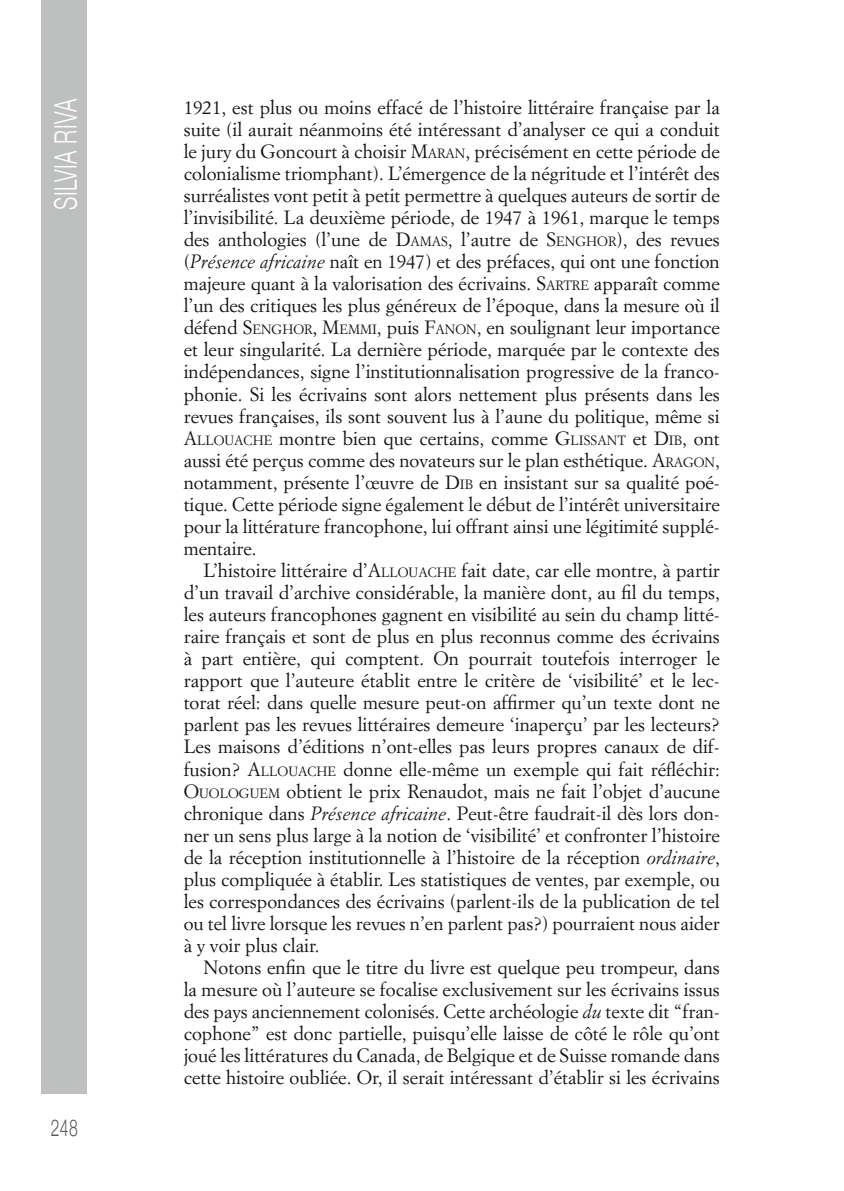
<style>
.page{position:relative;width:844px;height:1191px;background:#fff}
.page>*{position:absolute;margin:0;border:0;box-sizing:border-box;transform-origin:0 0}
.t1{font:300 31.15px "Helvetica Neue";letter-spacing:.02em;color:#fff;scale:.68 1}
.t2{font:300 23.28px "Helvetica Neue";color:#565958;scale:.68 1}
.t3{font:18.9px/22.1px "Simoncini Garamond Std";color:#121212;text-align:justify}
.s1{font-style:inherit}
.s2{font-size:13.3px}
.s3{font-style:italic}
</style>
<div class="page">
<div style="left:41px;top:0;width:46px;height:1093px;background:#bec0bf"></div>
<h1 class="t1" style="left:41px;top:210px;width:165px;rotate:-90deg">SILVIA RIVA</h1>
<p class="t2" style="left:51px;top:1108px;width:41px">248</p>
<p class="t3" style="left:184px;top:96px;width:537px">1921, est plus ou moins effacé de l’histoire littéraire française par la suite (il aurait néanmoins été intéressant d’analyser ce qui a conduit le jury du Goncourt à choisir <span class="s1">M</span><span class="s2">ARAN</span>, précisément en cette période de colonialisme triomphant). L’émergence de la négritude et l’intérêt des surréalistes vont petit à petit permettre à quelques auteurs de sortir de l’invisibilité. La deuxième période, de 1947 à 1961, marque le temps des anthologies (l’une de <span class="s1">D</span><span class="s2">AMA</span></p>
<p class="t3" style="left:184px;top:228px;width:537px;text-indent:257px"><span class="s2">S</span>, l’autre de <span class="s1">S</span><span class="s2">ENGHOR</span>), des revues (<span class="s3">Présence africaine</span> naît en 1947) et des préfaces, qui ont une fonction majeure quant à la valorisation des écrivains. <span class="s1">S</span><span class="s2">ARTRE</span> apparaît comme l’un des critiques les plus généreux de l’époque, dans la mesure où il défend <span class="s1">S</span><span class="s2">ENGHOR</span>, <span class="s1">M</span><span class="s2">EMMI</span>, puis <span class="s1">F</span><span class="s2">ANON</span>, en soulignant leur importance et leur singularité. La dernière période, marquée par le contexte des indépendances, signe l’institutionnalisation progressive de la franco&shy;phonie. Si les écrivains sont alors nettement plus présents dans les revues françaises, ils sont souvent lus à l’aune du politique, même si <span class="s1">A</span><span class="s2">LLOUACHE</span> montre bien que certains, comme <span class="s1">G</span><span class="s2">LISSANT</span> et <span class="s1">D</span><span class="s2">IB</span>, ont aussi été perçus comme des novateurs sur le plan esthétique. <span class="s1">A</span><span class="s2">RAGON</span>, notamment, présente l’œuvre de <span class="s1">D</span><span class="s2">IB</span> en insistant sur sa qualité poé&shy;tique. Cette période signe également le début de l’intérêt universitaire pour la littérature francophone, lui offrant ainsi une légitimité supplé&shy;mentaire.</p>
<p class="t3" style="left:184px;top:559px;width:537px;text-indent:20px">L’histoire littéraire d<span class="s1">’A</span><span class="s2">LLOUACHE</span> fait date, car elle montre, à partir d’un travail d’archive considérable, la manière dont, au fil du temps, les auteurs francophones gagnent en visibilité au sein du champ litté&shy;raire français et sont de plus en plus reconnus comme des écrivains à part entière, qui comptent. On pourrait toutefois interroger le rapport que l’auteure établit entre le critère de ‘visibilité’ et le lec&shy;torat réel: dans quelle mesure peut-on affirmer qu’un texte dont ne parlent pas les revues littéraires demeure ‘inaperçu’ par les lecteurs?<br>Les maisons d’éditions n’ont-elles pas leurs propres canaux de dif&shy;fusion? <span class="s1">A</span><span class="s2">LLOUACHE</span> donne elle-même un exemple qui fait réfléchir:<br><span class="s1">O</span><span class="s2">UOLOGUEM</span> obtient le prix Renaudot, mais ne fait l’objet d’aucune chronique dans <span class="s3">Présence africaine</span>. Peut-être faudrait-il dès lors don&shy;ner un sens plus large à la notion de ‘visibilité’ et confronter l’histoire de la réception institutionnelle à l’histoire de la réception <span class="s3">ordinaire</span>, plus compliquée à établir. Les statistiques de ventes, par exemple, ou les correspondances des écrivains (parlent-ils de la publication de tel ou tel livre lorsque les revues n’en parlent pas?) pourraient nous aider à y voir plus clair.</p>
<p class="t3" style="left:184px;top:956px;width:537px;text-indent:20px">Notons enfin que le titre du livre est quelque peu trompeur, dans la mesure où l’auteure se focalise exclusivement sur les écrivains issus des pays anciennement colonisés. Cette archéologie <span class="s3">du</span> texte dit “fran&shy;cophone” est donc partielle, puisqu’elle laisse de côté le rôle qu’ont joué les littératures du Canada, de Belgique et de Suisse romande dans cette histoire oubliée. Or, il serait intéressant d’établir si les écrivains</p>
</div>
